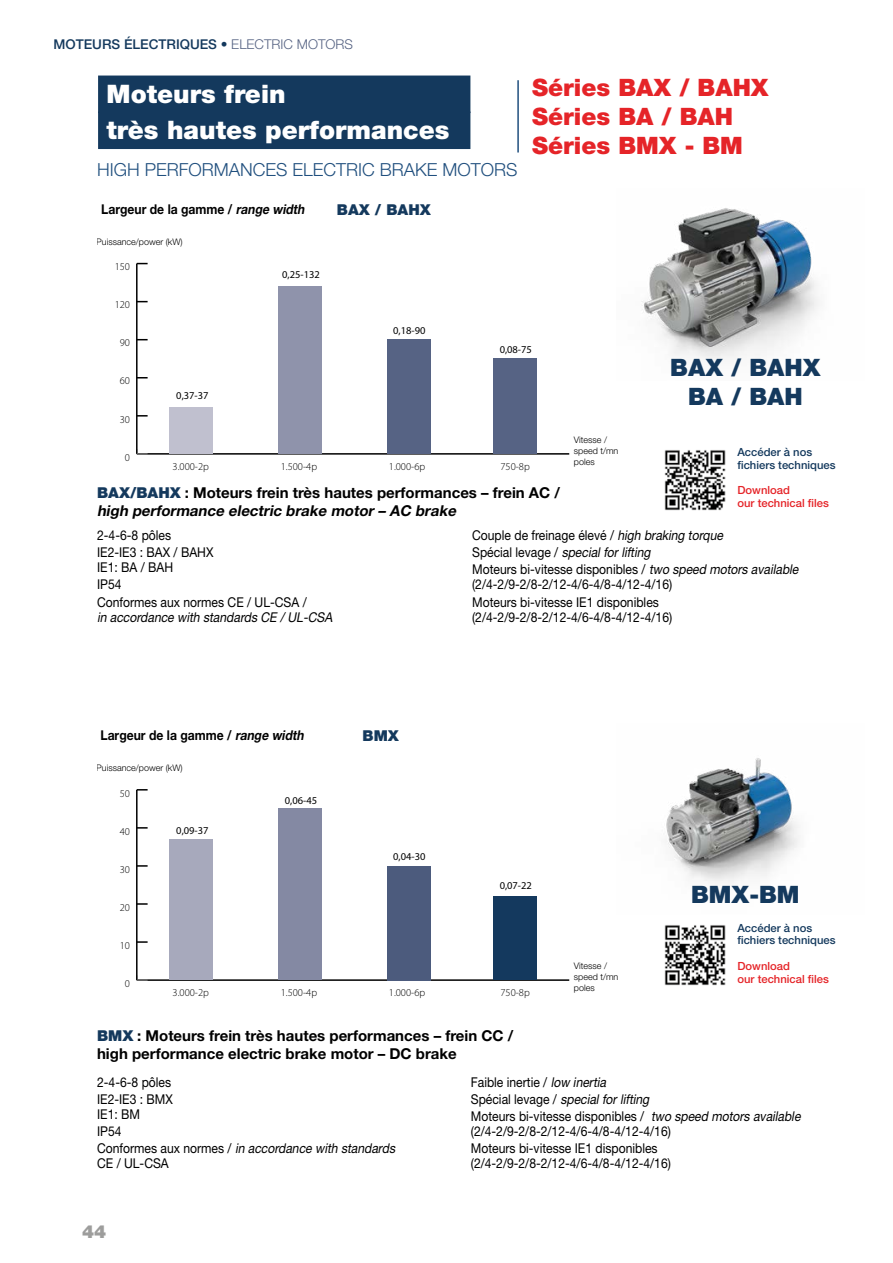
<style>
.page{position:relative;width:893px;height:1263px;background:#fff}
.page>*{position:absolute;margin:0;border:0;box-sizing:border-box;transform-origin:0 0}
.titre1-FR{font:900 25.5px "Helvetica Neue LT Std";color:#fff}
.type_produit{font:900 24px "Helvetica Neue LT Std";color:#e52428}
.type2_produit{font:900 24px "Helvetica Neue LT Std";color:#14395d}
.titre1-GB{font:300 18px "Helvetica Neue LT Std";color:#204f7e}
.t1{font:900 18px "Helvetica Neue LT Std";color:#9d9d9c}
.corps{font:700 15px/18px "Helvetica Neue LT Std";color:#000}
.corps-2{font:900 15px "Helvetica Neue LT Std";color:#14395d}
.corps-3{font:13.5px/15px "Helvetica Neue LT Std";color:#000;scale:.9 1}
.corps-4{font:italic 13.5px/15px "Helvetica Neue LT Std";color:#000;scale:.9 1}
.corps-5{font:700 13.5px "Helvetica Neue LT Std";color:#000;scale:.9 1}
.t2{font:500 13.5px "Helvetica Neue LT Std";color:#14395d}
.QRCode{font:500 11.25px/12.8px "Helvetica Neue LT Std";color:#14395d}
.QRCode-2{font:500 11.25px/12.8px "Helvetica Neue LT Std";color:#e52428}
.t3{font:300 10.5px "Myriad Pro";color:#000}
.t4{font:10.5px "Myriad Pro";color:#000}
.t5{font:300 9px/10.8px "Helvetica Neue LT Std";color:#000}
.s1{font-weight:300;color:#566383}
.s2{font-style:italic}
.s3{font-weight:900;color:#14395d}
.s4{font-style:normal}
</style>
<div class="page">
<div style="left:98px;top:76px;width:372px;height:37px;background:#14395d"></div>
<div style="left:98px;top:112px;width:372px;height:37px;background:#14395d"></div>
<hr style="left:517px;top:80px;width:2px;height:73px;background:#204f7e">
<img style="left:641px;top:208px;width:178px;height:152px">
<img style="left:666px;top:758px;width:133px;height:125px">
<img style="left:664px;top:450px;width:62px;height:61px">
<img style="left:664px;top:925px;width:62px;height:61px">
<hr style="left:137px;top:453px;width:432px;height:2px;background:#000">
<hr style="left:136px;top:264px;width:2px;height:190px;background:#000">
<svg style="left:137px;top:449px;width:11px;height:6px"></svg>
<svg style="left:137px;top:415px;width:11px;height:2px"></svg>
<div style="left:169px;top:407px;width:43px;height:47px;background:#c0c0cf"></div>
<div style="left:279px;top:286px;width:43px;height:168px;background:#8f93ab"></div>
<div style="left:387px;top:340px;width:43px;height:114px;background:#566384"></div>
<div style="left:494px;top:359px;width:43px;height:95px;background:#566384"></div>
<hr style="left:137px;top:979px;width:432px;height:2px;background:#000">
<hr style="left:136px;top:790px;width:2px;height:190px;background:#000">
<svg style="left:137px;top:975px;width:11px;height:6px"></svg>
<svg style="left:137px;top:941px;width:11px;height:2px"></svg>
<svg style="left:137px;top:903px;width:11px;height:2px"></svg>
<svg style="left:137px;top:865px;width:11px;height:2px"></svg>
<svg style="left:137px;top:827px;width:11px;height:2px"></svg>
<div style="left:169px;top:839px;width:43px;height:141px;background:#a7a9bc"></div>
<div style="left:279px;top:809px;width:43px;height:171px;background:#8489a3"></div>
<div style="left:387px;top:866px;width:43px;height:114px;background:#4c5b7d"></div>
<div style="left:494px;top:896px;width:43px;height:84px;background:#14395e"></div>
<p class="t2" style="left:54px;top:36px;width:301px">MOTEURS ÉLECTRIQUES • <span class="s1">ELECTRIC MOTORS</span></p>
<p class="titre1-FR" style="left:107px;top:79px;width:180px">Moteurs frein</p>
<p class="titre1-FR" style="left:107px;top:115px;width:344px">très hautes performances</p>
<p class="titre1-GB" style="left:97px;top:159px;width:422px">HIGH PERFORMANCES ELECTRIC BRAKE MOTORS</p>
<p class="corps-5" style="left:101px;top:201px;width:230px">Largeur de la gamme / <span class="s2">range width</span></p>
<p class="t5" style="left:96px;top:236px;width:88px">Puissance/power (kW)</p>
<p class="t3" style="left:115px;top:260px;width:17px">150</p>
<p class="t3" style="left:115px;top:298px;width:17px">120</p>
<p class="t4" style="left:282px;top:268px;width:39px">0,25-132</p>
<p class="corps-2" style="left:337px;top:200px;width:95px">BAX / BAHX</p>
<p class="t4" style="left:393px;top:324px;width:34px">0,18-90</p>
<p class="type_produit" style="left:532px;top:73px;width:238px">Séries BAX / BAHX</p>
<p class="type_produit" style="left:532px;top:102px;width:202px">Séries BA / BAH</p>
<p class="type_produit" style="left:532px;top:131px;width:212px">Séries BMX - BM</p>
<p class="t3" style="left:120px;top:337px;width:12px">90</p>
<p class="t3" style="left:120px;top:375px;width:12px">60</p>
<p class="t3" style="left:120px;top:413px;width:12px">30</p>
<p class="t3" style="left:125px;top:451px;width:7px">0</p>
<p class="t4" style="left:176px;top:389px;width:34px">0,37-37</p>
<p class="t4" style="left:500px;top:343px;width:34px">0,08-75</p>
<p class="t3" style="left:173px;top:460px;width:38px">3.000-2p</p>
<p class="t3" style="left:281px;top:460px;width:38px">1.500-4p</p>
<p class="t3" style="left:389px;top:460px;width:38px">1.000-6p</p>
<p class="t3" style="left:500px;top:460px;width:31px">750-8p</p>
<p class="corps" style="left:97px;top:483px;width:464px"><span class="s3">BAX/BAHX</span> : Moteurs frein très hautes performances – frein AC / <span class="s2">high performance electric brake motor – AC brake</span></p>
<p class="t5" style="left:574px;top:434px;width:46px">Vitesse / speed t/mn poles</p>
<p class="type2_produit" style="left:670px;top:354px;width:152px">BAX / BAHX</p>
<p class="type2_produit" style="left:688px;top:382px;width:116px">BA / BAH</p>
<p class="QRCode" style="left:737px;top:446px;width:100px">Accéder à nos fichiers techniques</p>
<p class="QRCode-2" style="left:737px;top:484px;width:93px">Download<br>our technical files</p>
<p class="corps-3" style="left:97px;top:528px;width:84px">2-4-6-8 pôles</p>
<p class="corps-3" style="left:97px;top:545px;width:131px">IE2-IE3 : BAX / BAHX<br>IE1: BA / BAH</p>
<p class="corps-3" style="left:97px;top:577px;width:29px">IP54</p>
<p class="corps-4" style="left:97px;top:594px;width:266px"><span class="s4">Conformes aux normes CE / UL-CSA /<br></span>in accordance with standards CE /UL-CSA</p>
<p class="corps-5" style="left:100px;top:727px;width:230px">Largeur de la gamme / <span class="s2">range width</span></p>
<p class="t5" style="left:96px;top:762px;width:88px">Puissance/power (kW)</p>
<p class="t3" style="left:120px;top:787px;width:12px">50</p>
<p class="t3" style="left:120px;top:825px;width:12px">40</p>
<p class="t3" style="left:120px;top:863px;width:12px">30</p>
<p class="t3" style="left:120px;top:901px;width:12px">20</p>
<p class="t4" style="left:176px;top:824px;width:34px">0,09-37</p>
<p class="t4" style="left:285px;top:794px;width:34px">0,06-45</p>
<p class="corps-2" style="left:363px;top:727px;width:38px">BMX</p>
<p class="t4" style="left:393px;top:850px;width:34px">0,04-30</p>
<p class="corps-3" style="left:472px;top:528px;width:283px">Couple de freinage élevé / <span class="s2">high braking torque</span></p>
<p class="corps-4" style="left:472px;top:545px;width:203px"><span class="s4">S p é c i a l l e v a g e /</span> specialforlifting</p>
<p class="corps-3" style="left:472px;top:562px;width:367px">Moteurs bi-vitesse disponibles / <span class="s2">two speed motors available </span>(2/4-2/9-2/8-2/12-4/6-4/8-4/12-4/16)</p>
<p class="corps-3" style="left:472px;top:594px;width:224px">Moteurs bi-vitesse IE1 disponibles (2/4-2/9-2/8-2/12-4/6-4/8-4/12-4/16)</p>
<p class="t4" style="left:500px;top:879px;width:34px">0,07-22</p>
<p class="type2_produit" style="left:691px;top:880px;width:110px">BMX-BM</p>
<p class="t3" style="left:120px;top:939px;width:12px">10</p>
<p class="t3" style="left:125px;top:977px;width:7px">0</p>
<p class="t3" style="left:173px;top:987px;width:38px">3.000-2p</p>
<p class="t3" style="left:281px;top:987px;width:38px">1.500-4p</p>
<p class="t3" style="left:389px;top:987px;width:38px">1.000-6p</p>
<p class="t3" style="left:500px;top:987px;width:31px">750-8p</p>
<p class="corps" style="left:97px;top:1026px;width:418px"><span class="s3">BMX</span> : Moteurs frein très hautes performances – frein CC / high performance electric brake motor – DC brake</p>
<p class="t5" style="left:574px;top:960px;width:46px">Vitesse / speed t/mn poles</p>
<p class="QRCode" style="left:737px;top:921px;width:100px">Accéder à nos fichiers techniques</p>
<p class="QRCode-2" style="left:737px;top:959px;width:93px">Download<br>our technical files</p>
<p class="corps-3" style="left:97px;top:1074px;width:84px">2-4-6-8 pôles</p>
<p class="corps-3" style="left:97px;top:1091px;width:86px">IE2-IE3 : BMX<br>IE1: BM</p>
<p class="corps-3" style="left:97px;top:1123px;width:29px">IP54</p>
<p class="corps-3" style="left:97px;top:1141px;width:336px">C o n f o r m e s a u x n o r m e s / <span class="s2">in accordance with standards<br></span>CE / UL-CSA</p>
<h3 class="t1" style="left:82px;top:1220px;width:26px">44</h3>
<p class="corps-3" style="left:471px;top:1074px;width:155px">Faible inertie / <span class="s2">low inertia</span></p>
<p class="corps-4" style="left:471px;top:1091px;width:203px"><span class="s4">S p é c i a l l e v a g e /</span> specialforlifting</p>
<p class="corps-3" style="left:471px;top:1108px;width:371px">Moteurs bi-vitesse disponibles / <span class="s2">two speed motors available </span>(2/4-2/9-2/8-2/12-4/6-4/8-4/12-4/16)</p>
<p class="corps-3" style="left:471px;top:1141px;width:224px">Moteurs bi-vitesse IE1 disponibles (2/4-2/9-2/8-2/12-4/6-4/8-4/12-4/16)</p>
</div>
